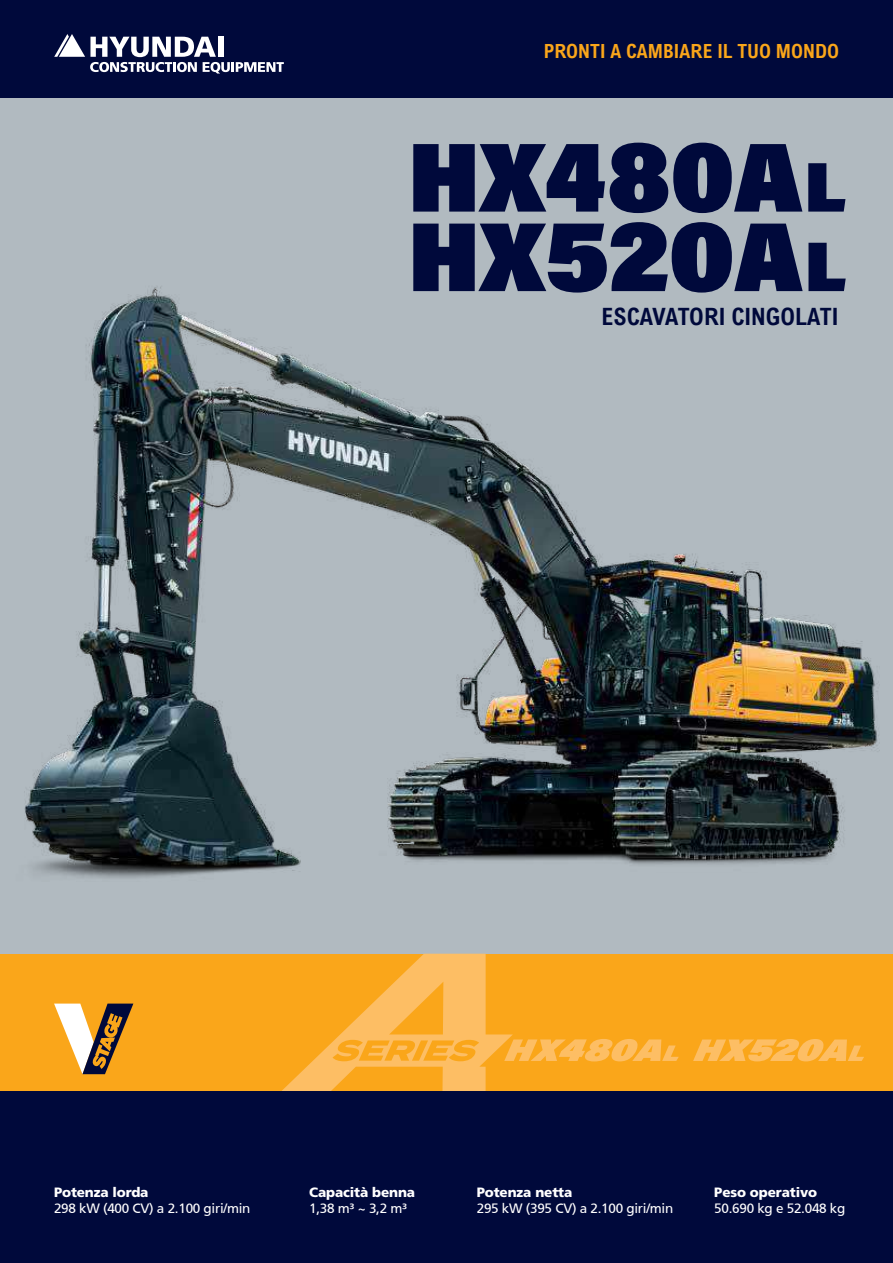
<style>
.page{position:relative;width:893px;height:1263px;background:#fff}
.page>*{position:absolute;margin:0;border:0;box-sizing:border-box;transform-origin:0 0}
.t1{font:98.4px/79.5px "Acumin Variable Concept";letter-spacing:.075em;color:#00093b}
.t2{font:700 condensed 23.85px "Arial";color:#00093b}
.t3{font:700 condensed 19.5px "Arial";color:#faa61a}
.t4{font:13.5px "Frutiger Roman";letter-spacing:-.02em;color:#fff}
.t5{font:900 13.5px "Frutiger LT Std";letter-spacing:-.01em;color:#fff}
.s1{font-size:70.5px}
</style>
<div class="page">
<div style="left:0;top:95px;width:893px;height:1168px;background:#b1bac0"></div>
<div style="left:0;top:954px;width:893px;height:137px;background:#faa61a"></div>
<div style="left:0;top:0;width:893px;height:98px;background:#00093b"></div>
<svg style="left:54px;top:34px;width:230px;height:40px"></svg>
<svg style="left:54px;top:1003px;width:79px;height:71px"></svg>
<svg style="left:282px;top:954px;width:397px;height:137px"></svg>
<svg style="left:693px;top:1039px;width:171px;height:22px"></svg>
<img style="left:24px;top:287px;width:856px;height:591px">
<div style="left:0;top:1091px;width:893px;height:172px;background:#00093b"></div>
<h3 class="t3" style="left:544px;top:40px;width:297px">PRONTI A CAMBIARE IL TUO MONDO</h3>
<h1 class="t1" style="left:408px;top:134px;width:437px">HX480A<span class="s1">L<br></span>HX520A<span class="s1">L</span></h1>
<h2 class="t2" style="left:602px;top:303px;width:238px">ESCAVATORI CINGOLATI</h2>
<p class="t5" style="left:54px;top:1184px;width:96px">Potenza lorda</p>
<p class="t4" style="left:54px;top:1200px;width:198px">298 kW (400 CV) a 2.100 giri/min</p>
<p class="t5" style="left:309px;top:1184px;width:107px">Capacità benna</p>
<p class="t4" style="left:309px;top:1200px;width:99px">1,38 m³ ~ 3,2 m³</p>
<p class="t5" style="left:477px;top:1184px;width:97px">Potenza netta</p>
<p class="t4" style="left:477px;top:1200px;width:198px">295 kW (395 CV) a 2.100 giri/min</p>
<p class="t5" style="left:714px;top:1184px;width:104px">Peso operativo</p>
<p class="t4" style="left:714px;top:1200px;width:133px">50.690 kg e 52.048 kg</p>
</div>
